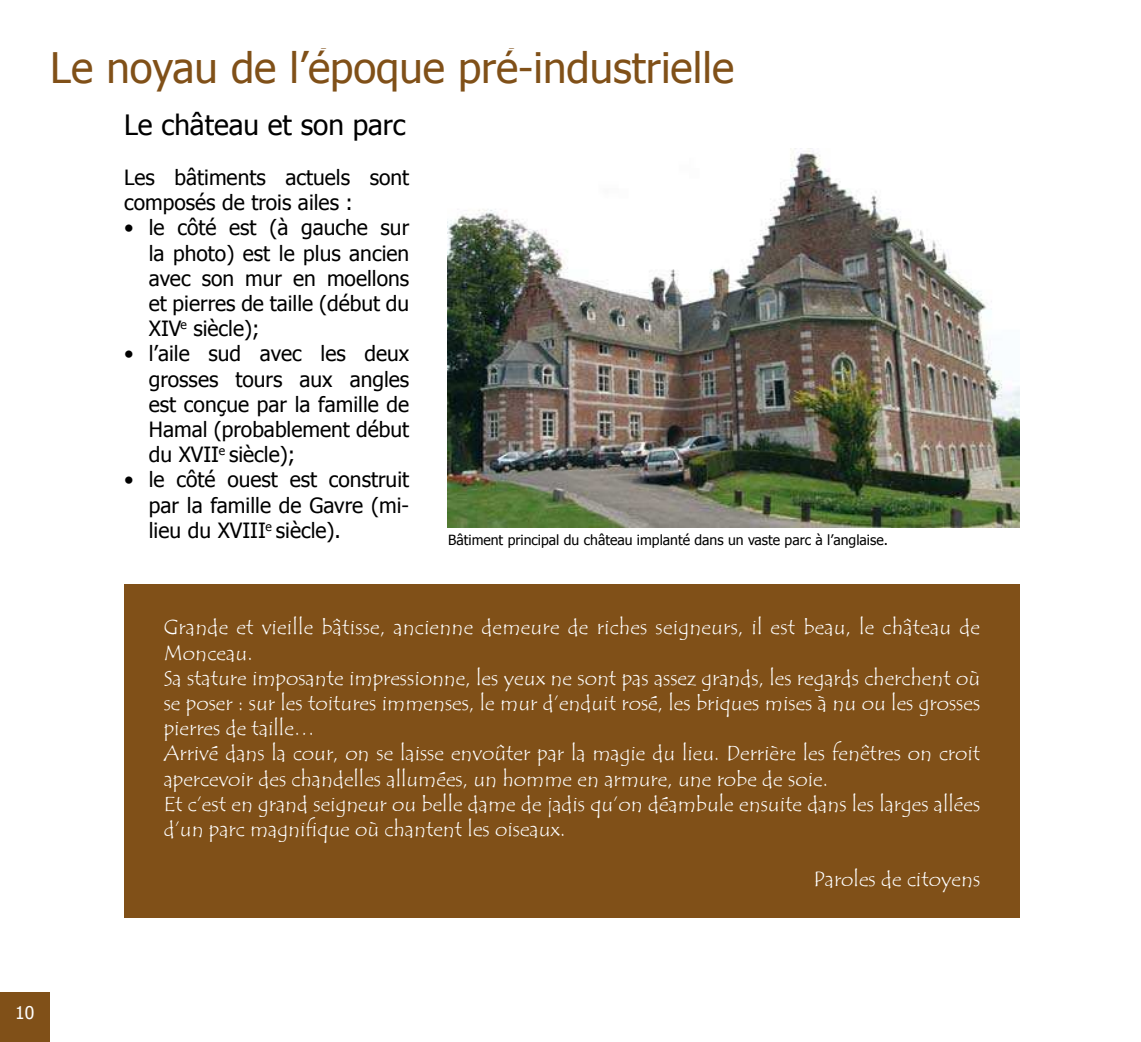
<style>
.page{position:relative;width:1141px;height:1042px;background:#fff}
.page>*{position:absolute;margin:0;border:0;box-sizing:border-box;transform-origin:0 0}
.t1{font:42px "Tahoma";color:#805018}
.t2{font:28px "Tahoma";color:#000}
.t3{font:21px/25.2px "Tempus Sans ITC";color:#fff}
.t4{font:21px/25.2px "Tahoma";color:#000}
.t5{font:17.5px "Tahoma";color:#fff}
.t6{font:14px "Tahoma";color:#000}
</style>
<div class="page">
<div style="left:0;top:992px;width:50px;height:50px;background:#805018"></div>
<img style="left:448px;top:149px;width:572px;height:378px">
<div style="left:124px;top:584px;width:896px;height:334px;background:#805018"></div>
<h1 class="t1" style="left:50px;top:48px;width:685px">Le noyau de l’époque pré-industrielle</h1>
<h2 class="t2" style="left:124px;top:112px;width:283px">Le château et son parc</h2>
<p class="t4" style="left:124px;top:166px;width:287px">Les bâtiments actuels sont composés de trois ailes :</p>
<p class="t4" style="left:149px;top:216px;width:262px">le côté est (à gauche sur la photo) est le plus ancien avec son mur en moellons et pierres de taille (début du<br>XIV<sup>e</sup> siècle);<br>l’aile sud avec les deux grosses tours aux angles est conçue par la famille de<br>Hamal (probablement début du XVII<sup>e</sup> siècle);<br>le côté ouest est construit par la famille de Gavre (mi&shy;lieu du XVIII<sup>e</sup> siècle).</p>
<p class="t4" style="left:124px;top:216px;width:11px">•</p>
<p class="t4" style="left:124px;top:342px;width:11px">•</p>
<p class="t4" style="left:124px;top:468px;width:11px">•</p>
<p class="t6" style="left:448px;top:534px;width:441px">Bâtiment principal du château implanté dans un vaste parc à l’anglaise.</p>
<p class="t3" style="left:164px;top:616px;width:818px">Grande et vieille bâtisse, ancienne demeure de riches seigneurs, il est beau, le château de Monceau.<br>Sa stature imposante impressionne, les yeux ne sont pas assez grands, les regards cherchent où se poser : sur les toitures immenses, le mur d’enduit rosé, les briques mises à nu ou les grosses pierres de taille…<br>Arrivé dans la cour, on se laisse envoûter par la magie du lieu. Derrière les fenêtres on croit apercevoir des chandelles allumées, un homme en armure, une robe de soie.<br>Et c’est en grand seigneur ou belle dame de jadis qu’on déambule ensuite dans les larges allées d’un parc magnifique où chantent les oiseaux.</p>
<p class="t3" style="left:813px;top:867px;width:168px">Paroles de citoyens</p>
<p class="t5" style="left:15px;top:1005px;width:21px">10</p>
</div>
